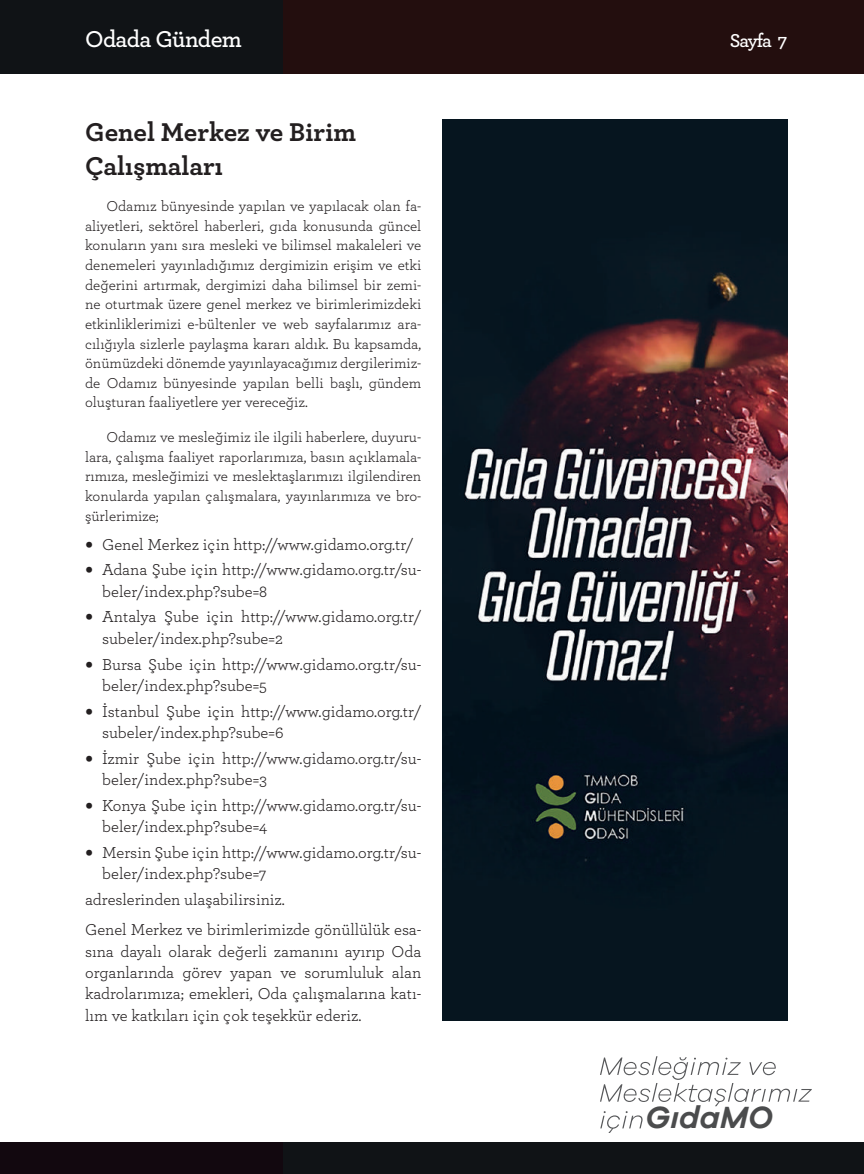
<style>
.page{position:relative;width:864px;height:1174px;background:#fff}
.page>*{position:absolute;margin:0;border:0;box-sizing:border-box;transform-origin:0 0}
.t1{font:italic 600 31.65px "Galano Grotesque";color:#4b4c4d}
.t2{font:700 27px/34.7px "Archer";color:#231f20}
.t3{font:600 24px "Archer";letter-spacing:-.035em;color:#fff}
.t4{font:600 19.5px "Archer";letter-spacing:-.065em;color:#fff}
.t5{font:16.5px/21.5px "Archer";color:#231f20}
.t6{font:15px/19.6px "Archer";color:#231f20;text-align:justify}
.s1{font-family:"Calibri";font-weight:700}
</style>
<div class="page">
<div style="left:282px;top:1142px;width:581px;height:32px;background:#101316"></div>
<div style="left:0;top:1142px;width:282px;height:32px;background:#12080f"></div>
<div style="left:282px;top:0;width:581px;height:73px;background:#230e0e"></div>
<div style="left:0;top:0;width:282px;height:73px;background:#101316"></div>
<svg style="left:600px;top:1056px;width:211px;height:77px"></svg>
<img style="left:442px;top:119px;width:345px;height:901px">
<h3 class="t3" style="left:85px;top:21px;width:158px">Odada Gündem</h3>
<h2 class="t2" style="left:85px;top:113px;width:272px">Genel Merkez ve Birim<br>Çalışmaları</h2>
<p class="t6" style="left:85px;top:196px;width:337px;text-indent:21px">Odamız bünyesinde yapılan ve yapılacak olan fa&shy;aliyetleri, sektörel haberleri, gıda konusunda güncel konuların yanı sıra mesleki ve bilimsel makaleleri ve denemeleri yayınladığımız dergimizin erişim ve etki değerini artırmak, dergimizi daha bilimsel bir zemi&shy;ne oturtmak üzere genel merkez ve birimlerimizdeki etkinliklerimizi e-bültenler ve web sayfalarımız ara&shy;cılığıyla sizlerle paylaşma kararı aldık. Bu kapsamda, önümüzdeki dönemde yayınlayacağımız dergilerimiz&shy;de Odamız bünyesinde yapılan belli başlı, gündem oluşturan faaliyetlere yer vereceğiz.</p>
<p class="t6" style="left:85px;top:426px;width:337px;text-indent:21px">Odamız ve mesleğimiz ile ilgili haberlere, duyuru&shy;lara, çalışma faaliyet raporlarımıza, basın açıklamala&shy;rımıza, mesleğimizi ve meslektaşlarımızı ilgilendiren konularda yapılan çalışmalara, yayınlarımıza ve bro&shy;şürlerimize;</p>
<p class="t5" style="left:85px;top:532px;width:330px"><span class="s1">•</span> Genel Merkez için http://www.gidamo.org.tr/</p>
<p class="t5" style="left:102px;top:558px;width:320px;text-indent:-17px"><span class="s1">•</span> Adana Şube için http://www.gidamo.org.tr/su&shy;beler/index.php?sube=8</p>
<p class="t5" style="left:102px;top:605px;width:320px;text-indent:-17px"><span class="s1">•</span> Antalya Şube için http://www.gidamo.org.tr/ subeler/index.php?sube=2</p>
<p class="t5" style="left:102px;top:652px;width:320px;text-indent:-17px"><span class="s1">•</span> Bursa Şube için http://www.gidamo.org.tr/su&shy;beler/index.php?sube=5</p>
<p class="t5" style="left:102px;top:699px;width:320px;text-indent:-17px"><span class="s1">•</span> İstanbul Şube için http://www.gidamo.org.tr/ subeler/index.php?sube=6</p>
<p class="t5" style="left:102px;top:747px;width:320px;text-indent:-17px"><span class="s1">•</span> İzmir Şube için http://www.gidamo.org.tr/su&shy;beler/index.php?sube=3</p>
<p class="t5" style="left:102px;top:794px;width:320px;text-indent:-17px"><span class="s1">•</span> Konya Şube için http://www.gidamo.org.tr/su&shy;beler/index.php?sube=4</p>
<p class="t5" style="left:102px;top:841px;width:320px;text-indent:-17px"><span class="s1">•</span> Mersin Şube için http://www.gidamo.org.tr/su&shy;beler/index.php?sube=7</p>
<p class="t5" style="left:85px;top:884px;width:337px;line-height:30px">adreslerinden ulaşabilirsiniz.<br>Genel Merkez ve birimlerimizde gönüllülük esa-</p>
<p class="t5" style="left:85px;top:939px;width:337px;text-align:justify">sına dayalı olarak değerli zamanını ayırıp Oda organlarında görev yapan ve sorumluluk alan kadrolarımıza; emekleri, Oda çalışmalarına katı&shy;lım ve katkıları için çok teşekkür ederiz.</p>
<p class="t4" style="left:729px;top:26px;width:59px">Sayfa 7</p>
<h1 class="t1" style="left:645px;top:1098px;width:129px">GıdaMO</h1>
</div>
